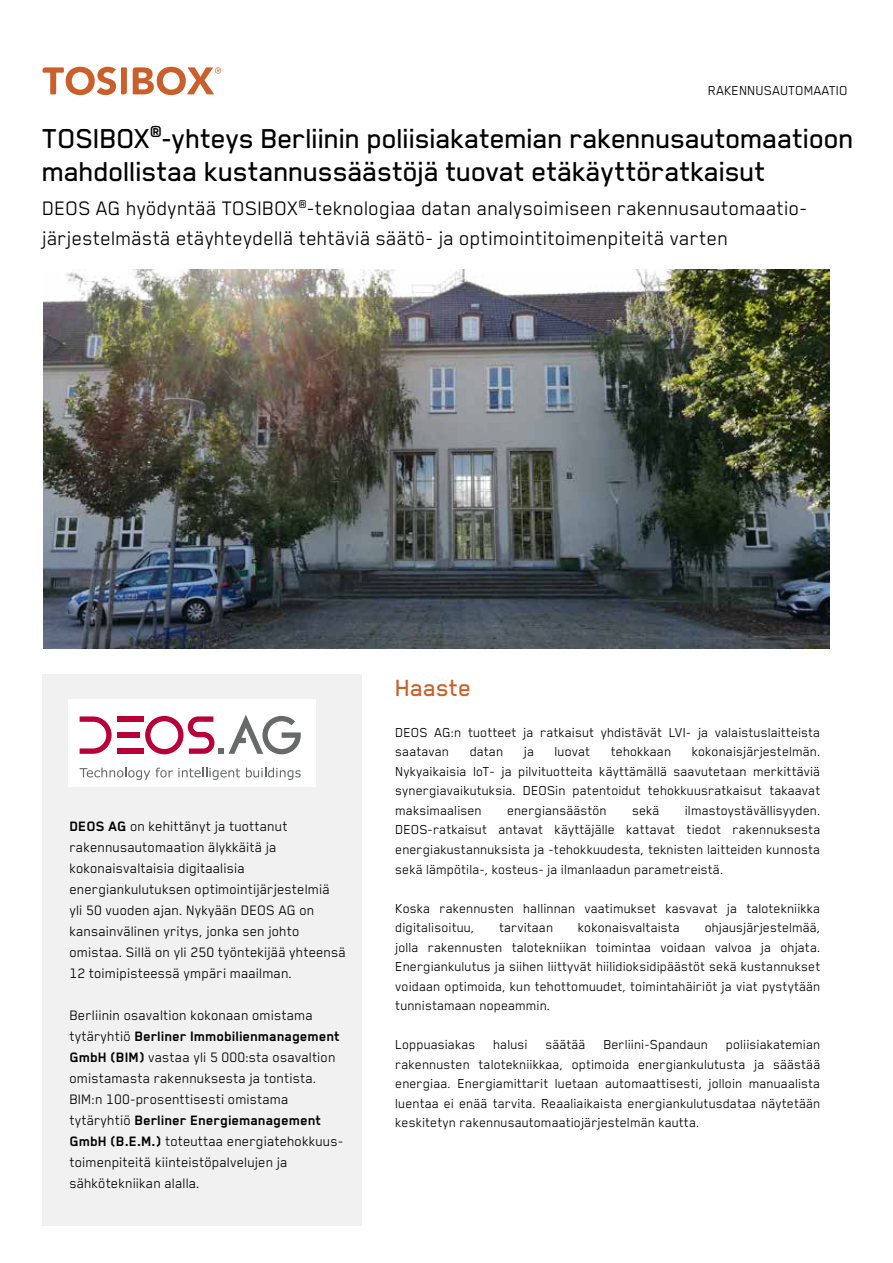
<style>
.page{position:relative;width:893px;height:1263px;background:#fff}
.page>*{position:absolute;margin:0;border:0;box-sizing:border-box;transform-origin:0 0}
.t1{font:500 31.5px/33px "Blender";letter-spacing:-.01em;color:#000}
.t2{font:500 27px "Blender";color:#cb5f29}
.t3{font:22.5px/30px "Blender";color:#000}
.t4{font:15.75px/21px "Blender";color:#000}
.t5{font:15px/19.5px "Blender";color:#000;text-align:justify}
.s1{font-weight:700}
</style>
<div class="page">
<div style="left:43px;top:675px;width:319px;height:551px;background:#f1f1f1"></div>
<img style="left:43px;top:269px;width:786px;height:379px">
<svg style="left:43px;top:67px;width:178px;height:28px"></svg>
<div style="left:68px;top:699px;width:248px;height:88px;background:#fff"></div>
<svg style="left:80px;top:716px;width:32px;height:38px"></svg>
<div style="left:117px;top:716px;width:27px;height:6px;background:#b80039"></div>
<div style="left:117px;top:732px;width:22px;height:6px;background:#b80039"></div>
<div style="left:117px;top:748px;width:27px;height:6px;background:#b80039"></div>
<svg style="left:145px;top:716px;width:78px;height:38px"></svg>
<svg style="left:229px;top:715px;width:72px;height:39px"></svg>
<svg style="left:80px;top:768px;width:70px;height:12px"></svg>
<svg style="left:156px;top:768px;width:84px;height:12px"></svg>
<svg style="left:246px;top:768px;width:55px;height:12px"></svg>
<p class="t5" style="left:708px;top:80px;width:141px">RAKENNUSAUTOMAATIO</p>
<h1 class="t1" style="left:43px;top:121px;width:813px">TOSIBOX<sup>®</sup>-yhteys Berliinin poliisiakatemian rakennusautomaatioon mahdollistaa kustannussäästöjä tuovat etäkäyttöratkaisut</h1>
<h3 class="t3" style="left:43px;top:193px;width:767px">DEOS AG hyödyntää TOSIBOX<sup>®</sup>-teknologiaa datan analysoimiseen rakennusautomaatio&shy;järjestelmästä etäyhteydellä tehtäviä säätö- ja optimointitoimenpiteitä varten</h3>
<p class="t4" style="left:70px;top:815px;width:278px"><span class="s1">DEOS AG</span> on kehittänyt ja tuottanut rakennusautomaation älykkäitä ja kokonaisvaltaisia digitaalisia energiankulutuksen optimointijärjestelmiä yli 50 vuoden ajan. Nykyään DEOS AG on kansainvälinen yritys, jonka sen johto omistaa. Sillä on yli 250 työntekijää yhteensä 12 toimipisteessä ympäri maailman.</p>
<p class="t4" style="left:70px;top:1004px;width:276px">Berliinin osavaltion kokonaan omistama tytäryhtiö <span class="s1">Berliner Immobilienmanagement GmbH (BIM)</span> vastaa yli 5 000:sta osavaltion omistamasta rakennuksesta ja tontista.<br>BIM:n 100-prosenttisesti omistama tytäryhtiö <span class="s1">Berliner Energiemanagement GmbH (B.E.M.)</span> toteuttaa energiatehokkuus&shy;toimenpiteitä kiinteistöpalvelujen ja sähkötekniikan alalla.</p>
<h2 class="t2" style="left:396px;top:674px;width:78px">Haaste</h2>
<p class="t5" style="left:396px;top:722px;width:427px">DEOS AG:n tuotteet ja ratkaisut yhdistävät LVI- ja valaistuslaitteista saatavan</p>
<p class="t5" style="left:396px;top:742px;width:427px;text-indent:297px">kokonaisjärjestelmän.<br>Nykyaikaisia IoT- ja pilvituotteita käyttämällä saavutetaan merkittäviä synergiavaikutuksia. DEOSin patentoidut tehokkuusratkaisut takaavat maksimaalisen</p>
<p class="t5" style="left:470px;top:742px;width:35px">datan</p>
<p class="t5" style="left:524px;top:742px;width:12px">ja</p>
<p class="t5" style="left:555px;top:742px;width:37px">luovat</p>
<p class="t5" style="left:611px;top:742px;width:62px">tehokkaan</p>
<p class="t5" style="left:396px;top:800px;width:427px;text-indent:290px">ilmastoystävällisyyden.<br>DEOS-ratkaisut antavat käyttäjälle kattavat tiedot rakennuksesta energiakustannuksista ja -tehokkuudesta, teknisten laitteiden kunnosta sekä lämpötila-, kosteus- ja ilmanlaadun parametreistä.</p>
<p class="t5" style="left:396px;top:898px;width:427px">Koska rakennusten hallinnan vaatimukset kasvavat ja talotekniikka digitalisoituu,</p>
<p class="t5" style="left:507px;top:800px;width:101px">energiansäästön</p>
<p class="t5" style="left:632px;top:800px;width:29px">sekä</p>
<p class="t5" style="left:396px;top:917px;width:427px;text-indent:309px">ohjausjärjestelmää, jolla rakennusten talotekniikan toimintaa voidaan valvoa ja ohjata.<br>Energiankulutus ja siihen liittyvät hiilidioksidipäästöt sekä kustannukset voidaan optimoida, kun tehottomuudet, toimintahäiriöt ja viat pystytään tunnistamaan nopeammin.</p>
<p class="t5" style="left:396px;top:1034px;width:427px">Loppuasiakas halusi säätää Berliini-Spandaun poliisiakatemian rakennusten talotekniikkaa, optimoida energiankulutusta ja säästää energiaa. Energiamittarit luetaan automaattisesti, jolloin manuaalista luentaa ei enää tarvita. Reaaliaikaista energiankulutusdataa näytetään keskitetyn rakennusautomaatiojärjestelmän kautta.</p>
<p class="t5" style="left:499px;top:917px;width:56px">tarvitaan</p>
<p class="t5" style="left:578px;top:917px;width:104px">kokonaisvaltaista</p>
</div>
